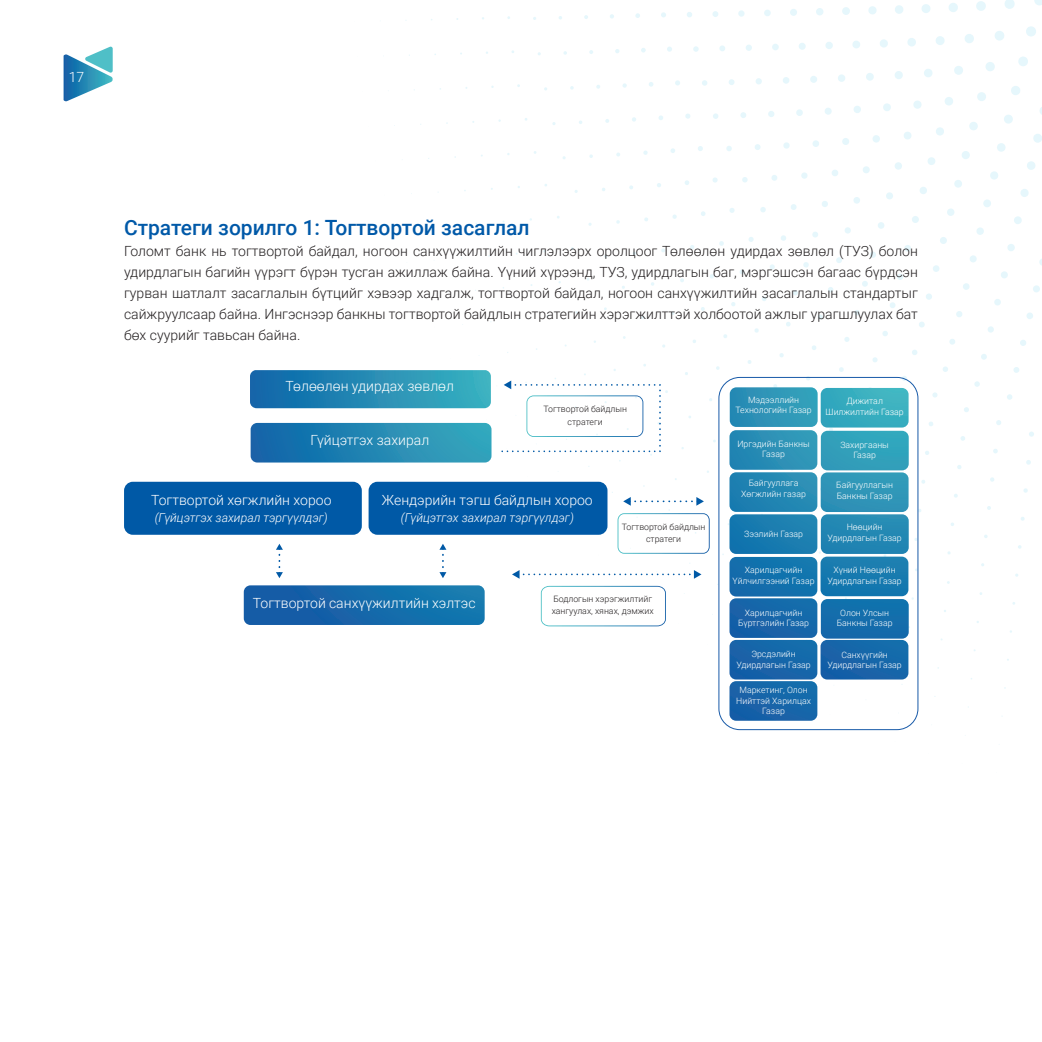
<style>
.page{position:relative;width:1042px;height:1042px;background:#fff}
.page>*{position:absolute;margin:0;border:0;box-sizing:border-box;transform-origin:0 0}
.t1{font:500 21px "Roboto";color:#0059a8}
.undsen_text{font:300 14px/21px "Roboto";color:#231f20;text-align:justify}
.t2{font:300 14px "Roboto";color:#fff}
.t3{font:italic 300 12.25px "Roboto";color:#fff}
.t4{font:300 8.75px/10.5px "Roboto";color:#fff;text-align:center}
.t5{font:300 8.75px/12.2px "Roboto";color:#231f20;text-align:center}
</style>
<div class="page">
<svg style="left:64px;top:46px;width:49px;height:55px"></svg>
<svg style="left:714px;top:0;width:298px;height:400px"></svg>
<svg style="left:1029px;top:431px;width:5px;height:6px"></svg>
<svg style="left:1026px;top:460px;width:5px;height:5px"></svg>
<svg style="left:1023px;top:488px;width:5px;height:5px"></svg>
<svg style="left:354px;top:21px;width:608px;height:710px"></svg>
<svg style="left:250px;top:370px;width:241px;height:38px;background:#268cb5"></svg>
<svg style="left:251px;top:423px;width:240px;height:39px;background:#2386b3"></svg>
<div style="left:124px;top:482px;width:238px;height:53px;background:#0059a6;border-radius:9px"></div>
<div style="left:368px;top:482px;width:239px;height:53px;background:#0059a6;border-radius:9px"></div>
<svg style="left:244px;top:585px;width:241px;height:40px;background:#176bab"></svg>
<svg style="left:623px;top:497px;width:81px;height:9px"></svg>
<svg style="left:502px;top:380px;width:159px;height:72px"></svg>
<svg style="left:541px;top:586px;width:125px;height:40px"></svg>
<svg style="left:439px;top:544px;width:7px;height:34px"></svg>
<svg style="left:276px;top:544px;width:7px;height:34px"></svg>
<svg style="left:512px;top:570px;width:189px;height:9px"></svg>
<svg style="left:617px;top:513px;width:93px;height:41px"></svg>
<svg style="left:729px;top:387px;width:179px;height:334px;background:#3f91bb"></svg>
<div style="left:718px;top:377px;width:200px;height:353px;border:1px solid #185aa8;border-radius:21px"></div>
<p class="t2" style="left:69px;top:68px;width:17px">17</p>
<p class="t1" style="left:124px;top:213px;width:407px">Стратеги зорилго 1: Тогтвортой засаглал</p>
<p class="undsen_text" style="left:124px;top:240px;width:795px">Голомт банк нь тогтвортой байдал, ногоон санхүүжилтийн чиглэлээрх оролцоог Төлөөлөн удирдах зөвлөл (ТУЗ) болон удирдлагын багийн үүрэгт бүрэн тусган ажиллаж байна. Үүний хүрээнд, ТУЗ, удирдлагын баг, мэргэшсэн багаас бүрдсэн гурван шатлалт засаглалын бүтцийг хэвээр хадгалж, тогтвортой байдал, ногоон санхүүжилтийн засаглалын стандартыг сайжруулсаар байна. Ингэснээр банкны тогтвортой байдлын стратегийн хэрэгжилттэй холбоотой ажлыг урагшлуулах бат бөх суурийг тавьсан байна.</p>
<p class="t2" style="left:286px;top:377px;width:170px">Төлөөлөн удирдах зөвлөл</p>
<p class="t5" style="left:543px;top:403px;width:85px">Тогтвортой байдлын стратеги</p>
<p class="t4" style="left:735px;top:394px;width:78px">Мэдээллийн<br>Технологийн Газар</p>
<p class="t4" style="left:737px;top:438px;width:74px">Иргэдийн Банкны<br>Газар</p>
<p class="t4" style="left:741px;top:477px;width:66px">Байгууллага<br>Хөгжлийн газар</p>
<p class="t4" style="left:744px;top:528px;width:60px">Зээлийн Газар</p>
<p class="t4" style="left:732px;top:565px;width:83px">Харилцагчийн<br>Үйлчилгээний Газар</p>
<p class="t4" style="left:738px;top:607px;width:73px">Харилцагчийн<br>Бүртгэлийн Газар</p>
<p class="t4" style="left:825px;top:395px;width:80px">Дижитал<br>Шилжилтийн Газар</p>
<p class="t4" style="left:840px;top:439px;width:50px">Захиргааны</p>
<p class="t4" style="left:853px;top:450px;width:24px">Газар</p>
<p class="t4" style="left:836px;top:480px;width:58px;text-align:left">Байгууллагын<br>Банкны Газар</p>
<p class="t4" style="left:847px;top:521px;width:37px">Нөөцийн</p>
<p class="t4" style="left:827px;top:532px;width:76px">Удирдлагын Газар</p>
<p class="t4" style="left:827px;top:565px;width:76px">Хүний Нөөцийн<br>Удирдлагын Газар</p>
<p class="t4" style="left:840px;top:607px;width:50px">Олон Улсын</p>
<p class="t4" style="left:837px;top:617px;width:57px">Банкны Газар</p>
<p class="t2" style="left:310px;top:430px;width:120px">Гүйцэтгэх захирал</p>
<p class="t2" style="left:151px;top:490px;width:182px">Тогтвортой хөгжлийн хороо</p>
<p class="t2" style="left:382px;top:490px;width:212px">Жендэрийн тэгш байдлын хороо</p>
<p class="t3" style="left:155px;top:509px;width:175px">(Гүйцэтгэх захирал тэргүүлдэг)</p>
<p class="t3" style="left:401px;top:509px;width:175px">(Гүйцэтгэх захирал тэргүүлдэг)</p>
<p class="t5" style="left:622px;top:520px;width:85px">Тогтвортой байдлын стратеги</p>
<p class="t5" style="left:552px;top:592px;width:103px;text-align:left">Бодлогын хэрэгжилтийг хангуулах, хянах, дэмжих</p>
<p class="t2" style="left:253px;top:593px;width:224px">Тогтвортой санхүүжилтийн хэлтэс</p>
<p class="t4" style="left:736px;top:648px;width:76px">Эрсдэлийн<br>Удирдлагын Газар</p>
<p class="t4" style="left:827px;top:649px;width:76px">Санхүүгийн<br>Удирдлагын Газар</p>
<p class="t4" style="left:736px;top:685px;width:76px">Маркетинг, Олон<br>Нийттэй Харилцах<br>Газар</p>
</div>
